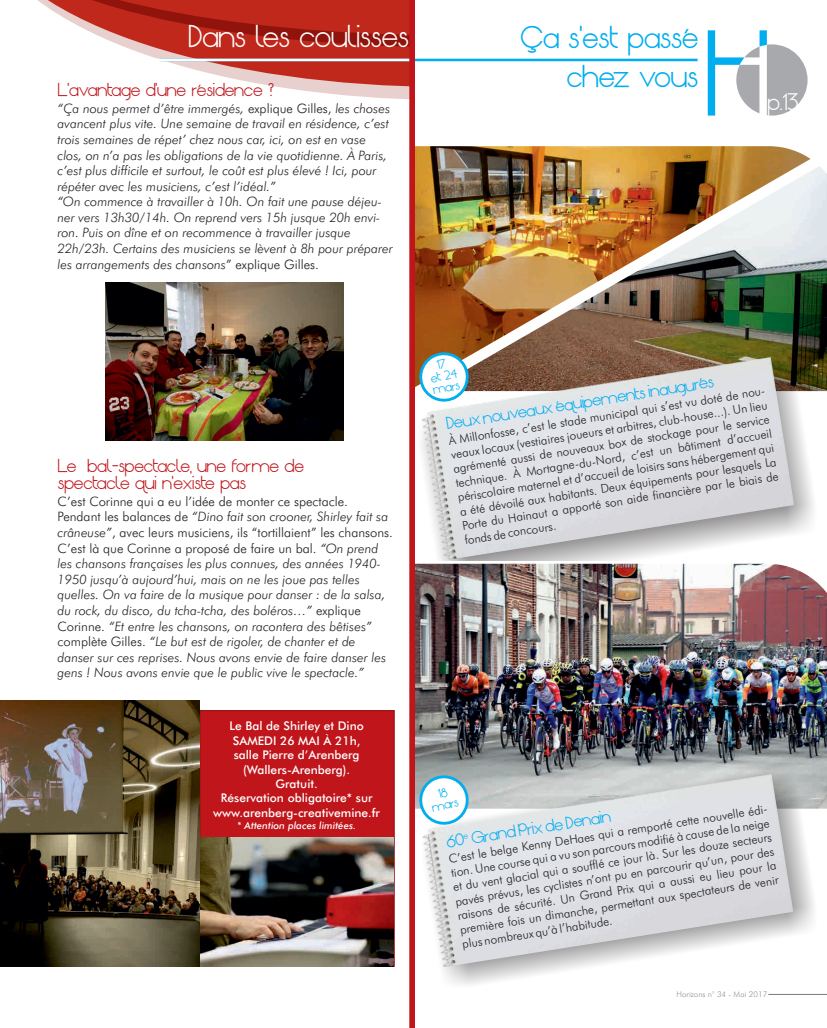
<style>
.page{position:relative;width:827px;height:1028px;background:#fff}
.page>*{position:absolute;margin:0;border:0;box-sizing:border-box;transform-origin:0 0}
.t1{font:700 22px/39.2px "Origin";color:#00aeef;text-align:right}
.t2{font:700 22px "Origin";color:#fff}
.t3{font:700 16.6px "Origin";color:#fff}
.t4{font:italic 300 13px/15.6px "Futura BT";color:#231f20}
.t5{font:700 13px/17.3px "Origin";color:#bf151b}
.t6{font:300 12px/14.4px "Futura BT";color:#231f20}
.t7{font:500 12px/14.4px "Futura BT";color:#fff;text-align:center}
.t8{font:700 12px "Origin";color:#00aeef}
.t9{font:italic 500 10px "Futura BT";color:#fff}
.t10{font:700 9px/12px "Origin";color:#00aeef;text-align:center}
.t11{font:300 8px "Futura BT";color:#939598}
.s1{font-style:normal}
</style>
<div class="page">
<svg style="left:218px;top:75px;width:191px;height:17px;fill:#e8d0ce"></svg>
<svg style="left:58px;top:14px;width:351px;height:61px;fill:#bf281b"></svg>
<svg style="left:37px;top:0;width:372px;height:14px;background:#bd3125"></svg>
<hr style="left:414px;top:59px;width:283px;height:2px;background:#00aeef">
<hr style="left:58px;top:59px;width:354px;height:2px;background:#fff">
<img style="left:415px;top:146px;width:403px;height:246px">
<div style="left:412px;top:356px;width:404px;height:234px;background:#231f20;opacity:.49"></div>
<img style="left:420px;top:357px;width:373px;height:202px">
<img style="left:415px;top:559px;width:411px;height:250px">
<div style="left:417px;top:768px;width:400px;height:222px;background:#231f20;opacity:.49"></div>
<img style="left:421px;top:774px;width:371px;height:193px">
<svg style="left:415px;top:350px;width:59px;height:57px"></svg>
<hr style="left:768px;top:994px;width:58px;height:1px;background:#808285">
<div style="left:409px;top:0;width:6px;height:1028px;background:#bf151b"></div>
<svg style="left:707px;top:30px;width:100px;height:86px"></svg>
<div style="left:199px;top:710px;width:195px;height:256px;background:#bf151b;border:1px solid #8f0d0d"></div>
<img style="left:106px;top:282px;width:237px;height:158px">
<img style="left:200px;top:837px;width:193px;height:129px">
<img style="left:0;top:701px;width:200px;height:265px">
<svg style="left:415px;top:773px;width:59px;height:66px"></svg>
<h1 class="t2" style="left:188px;top:25px;width:221px">Dans les coulisses</h1>
<h1 class="t1" style="left:519px;top:21px;width:179px">Ça s’est passé chez vous</h1>
<p class="t5" style="left:58px;top:83px;width:217px">L’avantage d’une résidence ?</p>
<p class="t4" style="left:58px;top:102px;width:336px">“Ça nous permet d’être immergés, <span class="s1">explique Gilles,</span> les choses avancent plus vite. Une semaine de travail en résidence, c’est trois semaines de répet’ chez nous car, ici, on est en vase clos, on n’a pas les obligations de la vie quotidienne. À Paris, c’est plus difficile et surtout, le coût est plus élevé ! Ici, pour répéter avec les musiciens, c’est l’idéal.”<br>“On commence à travailler à 10h. On fait une pause déjeu&shy;ner vers 13h30/14h. On reprend vers 15h jusque 20h envi&shy;ron. Puis on dîne et on recommence à travailler jusque 22h/23h. Certains des musiciens se lèvent à 8h pour préparer les arrangements des chansons<span class="s1">” explique Gilles.</span></p>
<p class="t3" style="left:766px;top:94px;width:32px">p.13</p>
<p class="t5" style="left:58px;top:459px;width:247px">Le bal-spectacle, une forme de spectacle qui n’existe pas</p>
<p class="t4" style="left:58px;top:494px;width:336px"><span class="s1">C’est Corinne qui a eu l’idée de monter ce spectacle.<br>Pendant les balances de</span> “Dino fait son crooner, Shirley fait sa crâneuse”<span class="s1">, avec leurs musiciens, ils “tortillaient” les chansons.<br>C’est là que Corinne a proposé de faire un bal.</span> “On prend les chansons françaises les plus connues, des années 1940- 1950 jusqu’à aujourd’hui, mais on ne les joue pas telles quelles. On va faire de la musique pour danser : de la salsa, du rock, du disco, du tcha-tcha, des boléros…” <span class="s1">explique Corinne.</span> “Et entre les chansons, on racontera des bêtises” <span class="s1">complète Gilles.</span> “Le but est de rigoler, de chanter et de danser sur ces reprises. Nous avons envie de faire danser les gens ! Nous avons envie que le public vive le spectacle.”</p>
<p class="t7" style="left:213px;top:720px;width:168px">Le Bal de Shirley et Dino<br>SAMEDI 26 MAI À 21h,<br>salle Pierre d’Arenberg (Wallers-Arenberg).<br>Gratuit.<br>Réservation obligatoire* sur www.arenberg-creativemine.fr</p>
<p class="t9" style="left:237px;top:821px;width:120px">* Attention places limitées.</p>
<p class="t10" style="left:427px;top:362px;width:28px;rotate:-12deg">17<br>et 24 mars</p>
<p class="t8" style="left:445px;top:417px;width:271px;rotate:-9deg">Deux nouveaux équipements inaugurés</p>
<p class="t6" style="left:447px;top:434px;width:329px;rotate:-9deg">À Millonfosse, c’est le stade municipal qui s’est vu doté de nou&shy;veaux locaux (vestiaires joueurs et arbitres, club-house...). Un lieu agrémenté aussi de nouveaux box de stockage pour le service technique. À Mortagne-du-Nord, c’est un bâtiment d’accueil périscolaire maternel et d’accueil de loisirs sans hébergement qui a été dévoilé aux habitants. Deux équipements pour lesquels La Porte du Hainaut a apporté son aide financière par le biais de fonds de concours.</p>
<p class="t10" style="left:428px;top:791px;width:28px;rotate:-12deg">18 mars</p>
<p class="t6" style="left:447px;top:852px;width:331px;rotate:-9deg">C’est le belge Kenny DeHaes qui a remporté cette nouvelle édi&shy;tion. Une course qui a vu son parcours modifié à cause de la neige et du vent glacial qui a soufflé ce jour là. Sur les douze secteurs pavés prévus, les cyclistes n’ont pu en parcourir qu’un, pour des raisons de sécurité. Un Grand Prix qui a aussi eu lieu pour la première fois un dimanche, permettant aux spectateurs de venir plus nombreux qu’à l’habitude.</p>
<p class="t8" style="left:445px;top:835px;width:167px;rotate:-9deg">60 Grand Prix de Denain</p>
<p class="t11" style="left:676px;top:991px;width:92px">Horizons n° 34 - Mai 2017</p>
</div>
